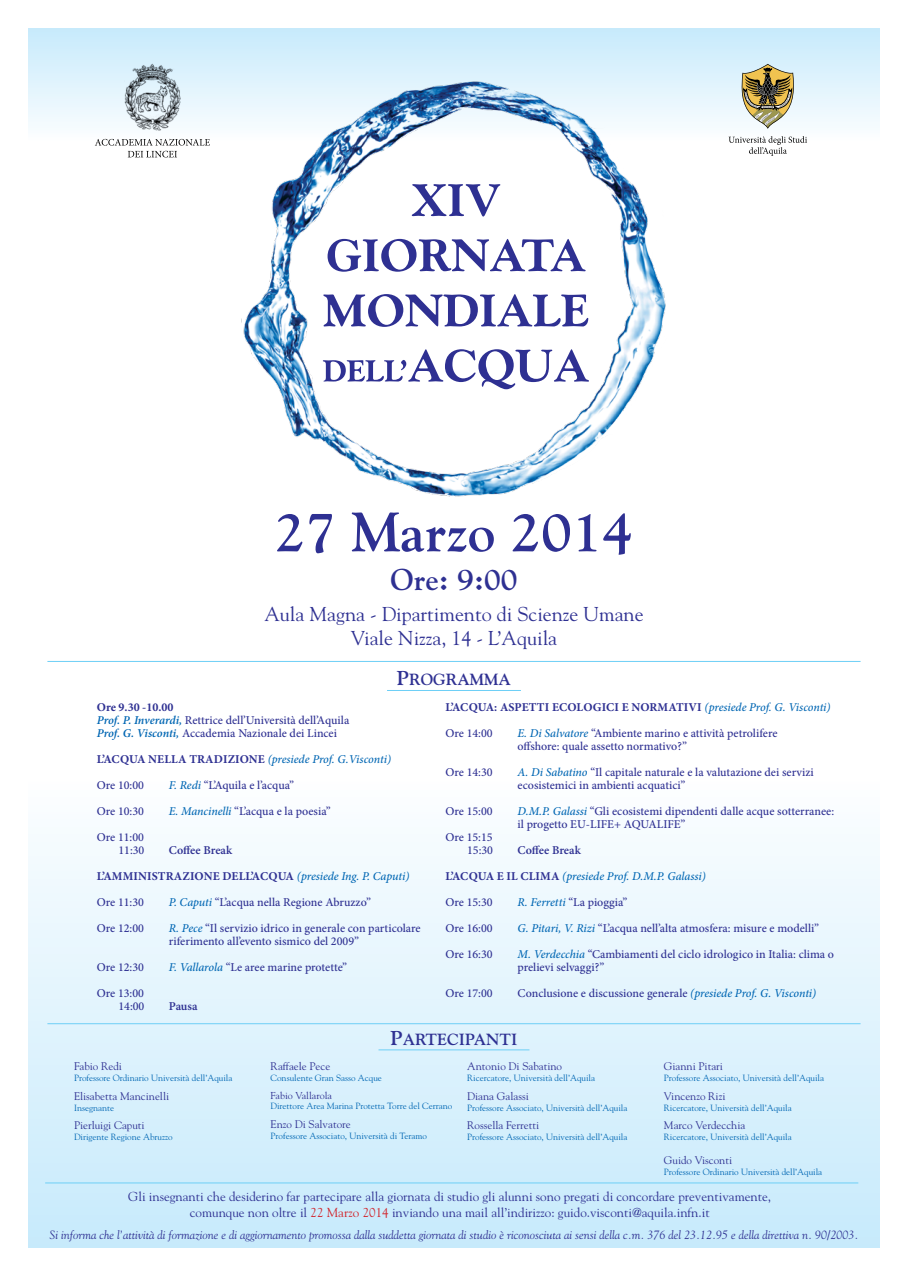
<style>
.page{position:relative;width:908px;height:1276px;background:#fff}
.page>*{position:absolute;margin:0;border:0;box-sizing:border-box;transform-origin:0 0}
.t1{font:700 55px "Goudy";color:#2e3092}
.t2{font:700 30px "Goudy";color:#2e3092}
.t3{font:20px/24px "Goudy";color:#2e3092;text-align:center}
.t4{font:700 16.1px "Goudy";color:#2e3092}
.t5{font:13px/15.6px "Goudy";color:#2e3092;text-align:center}
.t6{font:500 12px/13px "Minion Pro";color:#2e3092}
.t7{font:italic 500 12px/26px "Minion Pro";letter-spacing:-.005em;color:#0066b3}
.t8{font:italic 12px "Goudy";color:#2e3092}
.t9{font:700 12px/26px "Minion Pro";letter-spacing:.01em;color:#2e3092}
.t10{font:600 12px "Minion Pro";letter-spacing:-.01em;color:#2e3092}
.t11{font:11px "Goudy";color:#2e3092}
.t12{font:10px "Goudy";color:#2e3092}
.t13{font:9px "Goudy";color:#0066b3}
.s1{font-size:20px}
.s2{font-weight:700}
.s3{font-weight:600;font-style:italic;color:#0066b3}
.s4{font-weight:700;font-style:normal;color:#2e3092}
.s5{font-style:normal;color:#2e3092}
.s6{font-style:italic;color:#0066b3}
.s7{font-weight:600}
.s8{font-weight:500;font-style:italic;color:#0066b3}
.s9{font-weight:500}
.s10{font-weight:600;font-style:normal;color:#2e3092}
.s11{color:#d2232a}
</style>
<div class="page">
<div style="left:28px;top:28px;width:851px;height:113px;background:linear-gradient(to bottom,#c7eafb,#fcfeff)"></div>
<div style="left:28px;top:776px;width:851px;height:471px;background:linear-gradient(to bottom,#fdfeff,#c7eafb)"></div>
<hr style="left:45px;top:1182px;width:812px;height:1px;background:#6dcff6">
<hr style="left:47px;top:1023px;width:813px;height:1px;background:#6dcff6">
<hr style="left:47px;top:661px;width:813px;height:1px;background:#6dcff6">
<hr style="left:387px;top:690px;width:133px;height:1px;background:#6dcff6">
<hr style="left:378px;top:1049px;width:151px;height:1px;background:#6dcff6">
<img style="left:240px;top:77px;width:427px;height:419px">
<svg style="left:323px;top:349px;width:265px;height:40px"></svg>
<svg style="left:323px;top:294px;width:265px;height:33px"></svg>
<svg style="left:327px;top:239px;width:258px;height:33px"></svg>
<svg style="left:411px;top:184px;width:89px;height:32px"></svg>
<svg style="left:728px;top:136px;width:78px;height:20px"></svg>
<svg style="left:741px;top:64px;width:52px;height:65px"></svg>
<svg style="left:95px;top:139px;width:115px;height:18px"></svg>
<img style="left:124px;top:64px;width:56px;height:66px">
<h1 class="t1" style="left:275px;top:499px;width:359px">27 Marzo 2014</h1>
<h2 class="t2" style="left:390px;top:561px;width:128px">Ore: 9:00</h2>
<h3 class="t3" style="left:264px;top:602px;width:380px">Aula Magna - Dipartimento di Scienze Umane<br>Viale Nizza, 14 - L’Aquila</h3>
<h3 class="t4" style="left:396px;top:669px;width:116px"><span class="s1">P</span>ROGRAMMA</h3>
<p class="t6" style="left:97px;top:700px;width:254px"><span class="s2">ORE 9.30 -10.00<br></span><span class="s3">Prof. P. Inverardi,</span> Rettrice dell’Università dell’Aquila<br><span class="s3">Prof. G. Visconti,</span> Accademia Nazionale dei Lincei</p>
<p class="t7" style="left:97px;top:746px;width:295px"><span class="s4">L’ACQUA NELLA TRADIZIONE</span> (presiede Prof. G.Visconti)<br><span class="s5">Ore 10:00</span></p>
<p class="t6" style="left:169px;top:778px;width:127px"><span class="s6">F. Redi</span> “L’Aquila e l’acqua”</p>
<p class="t6" style="left:97px;top:804px;width:49px">Ore 10:30</p>
<p class="t6" style="left:169px;top:804px;width:163px"><span class="s6">E. Mancinelli</span> “L’acqua e la poesia”</p>
<p class="t6" style="left:97px;top:830px;width:49px;text-align:right">Ore 11:00<br>11:30</p>
<p class="t9" style="left:97px;top:836px;width:314px;text-indent:72px"><span class="s7">Coffee Break<br></span>L’AMMINISTRAZIONE DELL’ACQUA <span class="s8">(presiede Ing. P. Caputi)<br></span><span class="s9">Ore 11:30</span></p>
<p class="t6" style="left:169px;top:895px;width:203px"><span class="s6">P. Caputi</span> “L’acqua nella Regione Abruzzo”</p>
<p class="t6" style="left:97px;top:921px;width:49px">Ore 12:00</p>
<p class="t6" style="left:169px;top:921px;width:253px"><span class="s6">R. Pece</span> “Il servizio idrico in generale con particolare riferimento all’evento sismico del 2009”</p>
<p class="t6" style="left:97px;top:960px;width:49px">Ore 12:30</p>
<p class="t6" style="left:169px;top:960px;width:179px"><span class="s6">F. Vallarola</span> “Le aree marine protette”</p>
<p class="t6" style="left:97px;top:986px;width:49px;text-align:right">Ore 13:00<br>14:00</p>
<p class="t10" style="left:169px;top:997px;width:30px">Pausa</p>
<p class="t9" style="left:445px;top:693px;width:131px">L’ACQUA: ASPETTI ECOLO</p>
<p class="t7" style="left:592px;top:694px;width:239px"><span class="s4">GICI E NORMATIVI</span> (presiede Prof. G. Visconti)</p>
<p class="t6" style="left:445px;top:726px;width:49px">Ore 14:00</p>
<p class="t6" style="left:517px;top:726px;width:261px"><span class="s6">E. Di Salvatore</span> “Ambiente marino e attività petrolifere offshore: quale assetto normativo?”</p>
<p class="t6" style="left:445px;top:765px;width:49px">Ore 14:30</p>
<p class="t6" style="left:517px;top:765px;width:298px"><span class="s6">A. Di Sabatino</span> “Il capitale naturale e la valutazione dei servizi ecosistemici in ambienti acquatici”</p>
<p class="t6" style="left:445px;top:804px;width:49px">Ore 15:00</p>
<p class="t6" style="left:517px;top:804px;width:318px"><span class="s6">D.M.P. Galassi</span> “Gli ecosistemi dipendenti dalle acque sotterranee: il progetto EU-LIFE+ AQUALIFE”</p>
<p class="t6" style="left:445px;top:830px;width:49px;text-align:right">Ore 15:15<br>15:30</p>
<p class="t7" style="left:445px;top:837px;width:262px;text-indent:72px"><span class="s10">Coffee Break<br></span><span class="s4">L’ACQUA E IL CLIMA</span> (presiede Prof. D.M.P. Galassi)<br><span class="s5">Ore 15:30</span></p>
<p class="t6" style="left:517px;top:895px;width:111px"><span class="s6">R. Ferretti</span> “La pioggia”</p>
<p class="t6" style="left:445px;top:921px;width:49px">Ore 16:00</p>
<p class="t6" style="left:517px;top:921px;width:303px"><span class="s6">G. Pitari, V. Rizi</span> “L’acqua nell’alta atmosfera: misure e modelli”</p>
<p class="t6" style="left:445px;top:947px;width:49px">Ore 16:30</p>
<p class="t6" style="left:517px;top:947px;width:318px"><span class="s6">M. Verdecchia</span> “Cambiamenti del ciclo idrologico in Italia: clima o prelievi selvaggi?”</p>
<p class="t6" style="left:445px;top:986px;width:49px">Ore 17:00</p>
<p class="t6" style="left:517px;top:986px;width:300px">Conclusione e discussione generale <span class="s6">(presiede Prof. G. Visconti)</span></p>
<p class="t11" style="left:74px;top:1059px;width:49px">Fabio Redi</p>
<p class="t13" style="left:74px;top:1072px;width:160px">Professore Ordinario Università dell’Aquila</p>
<p class="t11" style="left:74px;top:1089px;width:97px">Elisabetta Mancinelli</p>
<p class="t13" style="left:74px;top:1101px;width:41px">Insegnante</p>
<p class="t11" style="left:74px;top:1118px;width:72px">Pierluigi Caputi</p>
<p class="t13" style="left:74px;top:1131px;width:100px">Dirigente Regione Abruzzo</p>
<h3 class="t4" style="left:390px;top:1029px;width:128px"><span class="s1">P</span>ARTECIPANTI</h3>
<p class="t11" style="left:270px;top:1059px;width:61px">Raffaele Pece</p>
<p class="t13" style="left:270px;top:1072px;width:113px">Consulente Gran Sasso Acque</p>
<p class="t12" style="left:270px;top:1088px;width:63px">Fabio Vallarola</p>
<p class="t13" style="left:270px;top:1100px;width:183px">Direttore Area Marina Protetta Torre del Cerrano</p>
<p class="t11" style="left:270px;top:1117px;width:82px">Enzo Di Salvatore</p>
<p class="t13" style="left:270px;top:1130px;width:158px">Professore Associato, Università di Teramo</p>
<p class="t11" style="left:467px;top:1059px;width:96px">Antonio Di Sabatino</p>
<p class="t13" style="left:467px;top:1072px;width:129px">Ricercatore, Università dell’Aquila</p>
<p class="t11" style="left:467px;top:1089px;width:63px">Diana Galassi</p>
<p class="t13" style="left:467px;top:1101px;width:161px">Professore Associato, Università dell’Aquila</p>
<p class="t11" style="left:467px;top:1118px;width:73px">Rossella Ferretti</p>
<p class="t13" style="left:467px;top:1131px;width:161px">Professore Associato, Università dell’Aquila</p>
<p class="t11" style="left:663px;top:1059px;width:60px">Gianni Pitari</p>
<p class="t13" style="left:663px;top:1072px;width:161px">Professore Associato, Università dell’Aquila</p>
<p class="t11" style="left:663px;top:1089px;width:63px">Vincenzo Rizi</p>
<p class="t13" style="left:663px;top:1101px;width:129px">Ricercatore, Università dell’Aquila</p>
<p class="t11" style="left:663px;top:1118px;width:83px">Marco Verdecchia</p>
<p class="t13" style="left:663px;top:1131px;width:129px">Ricercatore, Università dell’Aquila</p>
<p class="t11" style="left:663px;top:1153px;width:70px">Guido Visconti</p>
<p class="t13" style="left:663px;top:1166px;width:160px">Professore Ordinario Università dell’Aquila</p>
<p class="t5" style="left:128px;top:1189px;width:644px">Gli insegnanti che desiderino far partecipare alla giornata di studio gli alunni sono pregati di concordare preventivamente, comunque non oltre il <span class="s11">22 Marzo 2014</span> inviando una mail all’indirizzo: guido.visconti@aquila.infn.it</p>
<p class="t8" style="left:49px;top:1227px;width:810px">Si informa che l’attività di formazione e di aggiornamento promossa dalla suddetta giornata di studio è riconosciuta ai sensi della c.m. 376 del 23.12.95 e della direttiva n. 90/2003.</p>
</div>
